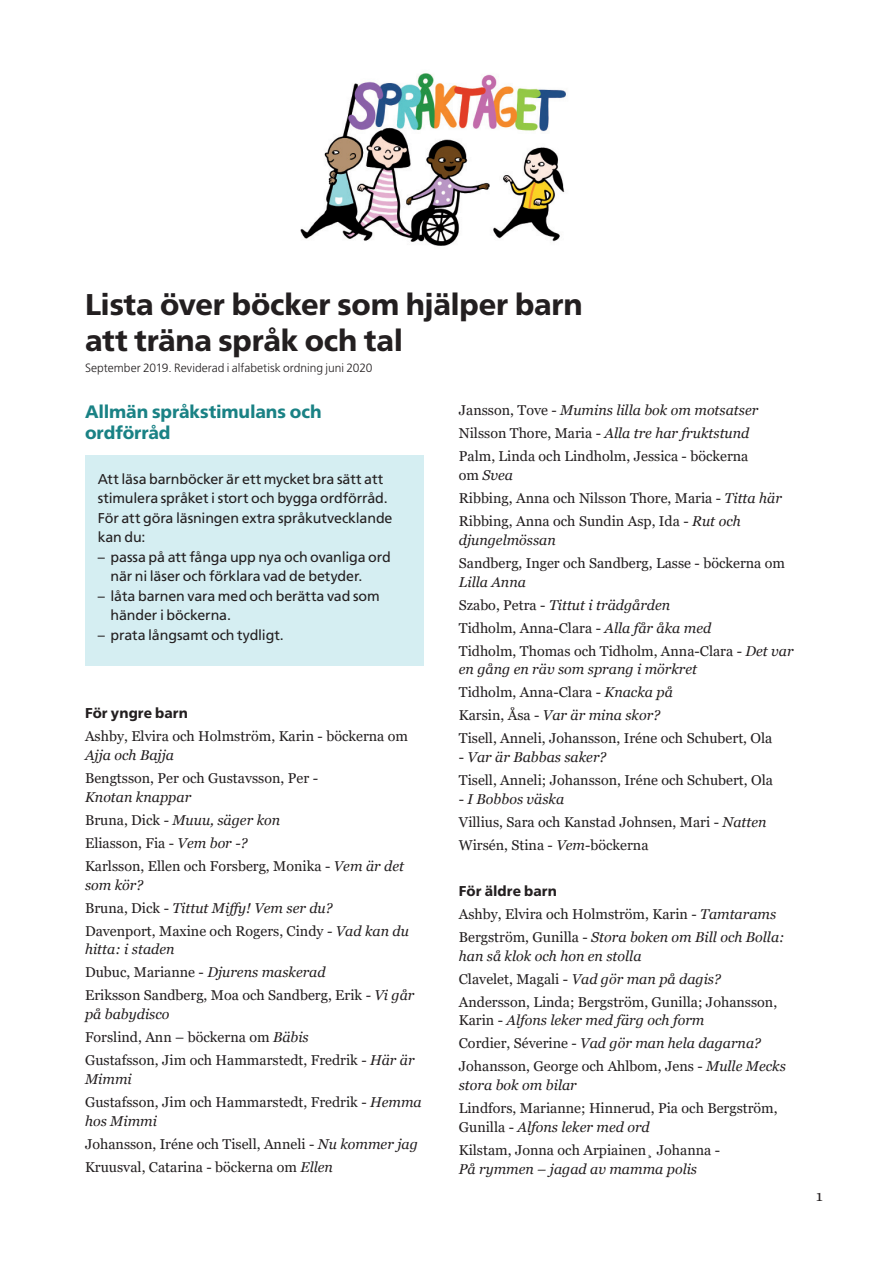
<style>
.page{position:relative;width:893px;height:1263px;background:#fff}
.page>*{position:absolute;margin:0;border:0;box-sizing:border-box;transform-origin:0 0}
.Rubrik{font:800 30px/36px "Frutiger SLLOTF";letter-spacing:-.01em;color:#231f20}
.Ingress{font:800 18px/21px "Frutiger SLLOTF";letter-spacing:-.005em;color:#1a8285}
.t1{font:18px "Minion Pro";color:#231f20}
.Normal_wrd_1{font:14.25px/18.8px "Georgia";color:#231f20}
.No_Spacing_wrd_1{font:14.25px/18.8px "Georgia";color:#231f20}
.Normal_wrd_1-2{font:italic 14.25px/18.8px "Georgia";color:#231f20}
.text2_ruta{font:14.25px/19.5px "Frutiger SLLOTF";letter-spacing:-.01em;color:#231f20}
.Text1_ruta{font:14.25px/19.5px "Frutiger SLLOTF";letter-spacing:-.01em;color:#231f20}
.No_Spacing_wrd_1-2{font:italic 14.25px "Georgia";color:#231f20}
.Mellanrubrik{font:800 14.25px "Frutiger SLLOTF";color:#231f20}
.Rubrik-2{font:300 12px "Frutiger SLLOTF";color:#231f20}
.s1{font-style:normal}
.s2{font-style:italic}
</style>
<div class="page">
<div style="left:85px;top:456px;width:338px;height:210px;background:#d5eef2"></div>
<img style="left:300px;top:73px;width:266px;height:173px">
<p class="Rubrik" style="left:85px;top:286px;width:499px">Lista över böcker som hjälper barn att träna språk och tal</p>
<p class="Rubrik-2" style="left:85px;top:361px;width:289px">September 2019. Reviderad i alfabetisk ordning juni 2020</p>
<p class="Ingress" style="left:85px;top:401px;width:238px">Allmän språkstimulans och ordförråd</p>
<p class="Text1_ruta" style="left:98px;top:469px;width:296px">Att läsa barnböcker är ett mycket bra sätt att stimulera språket i stort och bygga ordförråd.<br>För att göra läsningen extra språkutvecklande kan du:</p>
<p class="text2_ruta" style="left:111px;top:547px;width:282px;text-indent:-13px">– passa på att fånga upp nya och ovanliga ord när ni läser och förklara vad de betyder.</p>
<p class="text2_ruta" style="left:111px;top:586px;width:271px;text-indent:-13px">– låta barnen vara med och berätta vad som händer i böckerna.</p>
<p class="text2_ruta" style="left:98px;top:625px;width:188px">– prata långsamt och tydligt.</p>
<p class="Normal_wrd_1-2" style="left:459px;top:401px;width:301px"><span class="s1">Jansson, Tove -</span> Mumins lilla bok om motsatser</p>
<p class="Normal_wrd_1-2" style="left:459px;top:424px;width:292px"><span class="s1">Nilsson Thore, Maria -</span> Alla tre har fruktstund</p>
<p class="Normal_wrd_1" style="left:459px;top:447px;width:291px">Palm, Linda och Lindholm, Jessica - böckerna om <span class="s2">Svea</span></p>
<p class="Normal_wrd_1" style="left:459px;top:489px;width:325px">Ribbing, Anna och Nilsson Thore, Maria - <span class="s2">Titta här</span></p>
<p class="Normal_wrd_1" style="left:459px;top:512px;width:283px">Ribbing, Anna och Sundin Asp, Ida - <span class="s2">Rut och djungelmössan</span></p>
<p class="Normal_wrd_1" style="left:459px;top:554px;width:328px">Sandberg, Inger och Sandberg, Lasse - böckerna om<br><span class="s2">Lilla Anna</span></p>
<p class="Normal_wrd_1-2" style="left:459px;top:595px;width:213px"><span class="s1">Szabo, Petra -</span> Tittut i trädgården</p>
<p class="Normal_wrd_1" style="left:459px;top:619px;width:254px">Tidholm, Anna-Clara - <span class="s2">Alla får åka med</span></p>
<p class="Normal_wrd_1" style="left:459px;top:642px;width:336px">Tidholm, Thomas och Tidholm, Anna-Clara - <span class="s2">Det var en gång en räv som sprang i mörkret</span></p>
<p class="Normal_wrd_1" style="left:459px;top:683px;width:216px">Tidholm, Anna-Clara - <span class="s2">Knacka på</span></p>
<p class="Normal_wrd_1-2" style="left:459px;top:706px;width:203px"><span class="s1">Karsin, Åsa -</span> Var är mina skor?</p>
<p class="Normal_wrd_1" style="left:459px;top:729px;width:315px">Tisell, Anneli, Johansson, Iréne och Schubert, Ola</p>
<p class="Normal_wrd_1-2" style="left:459px;top:748px;width:149px"><span class="s1">-</span> Var är Babbas saker?</p>
<p class="Normal_wrd_1" style="left:459px;top:771px;width:316px">Tisell, Anneli; Johansson, Iréne och Schubert, Ola</p>
<p class="Normal_wrd_1-2" style="left:459px;top:790px;width:107px"><span class="s1">-</span> I Bobbos väska</p>
<p class="Normal_wrd_1" style="left:459px;top:813px;width:309px">Villius, Sara och Kanstad Johnsen, Mari - <span class="s2">Natten</span></p>
<p class="Normal_wrd_1" style="left:459px;top:836px;width:191px">Wirsén, Stina - <span class="s2">Vem</span>-böckerna</p>
<p class="Mellanrubrik" style="left:459px;top:882px;width:100px">För äldre barn</p>
<p class="Normal_wrd_1" style="left:459px;top:905px;width:319px">Ashby, Elvira och Holmström, Karin - <span class="s2">Tamtarams</span></p>
<p class="Normal_wrd_1-2" style="left:459px;top:928px;width:327px"><span class="s1">Bergström, Gunilla -</span> Stora boken om Bill och Bolla: han så klok och hon en stolla</p>
<p class="Normal_wrd_1-2" style="left:459px;top:969px;width:264px"><span class="s1">Clavelet, Magali -</span> Vad gör man på dagis?</p>
<p class="Normal_wrd_1" style="left:459px;top:993px;width:320px">Andersson, Linda; Bergström, Gunilla; Johansson,<br>Karin - <span class="s2">Alfons leker med färg och form</span></p>
<p class="Normal_wrd_1-2" style="left:459px;top:1034px;width:304px"><span class="s1">Cordier, Séverine -</span> Vad gör man hela dagarna?</p>
<p class="Normal_wrd_1" style="left:459px;top:1057px;width:329px">Johansson, George och Ahlbom, Jens - <span class="s2">Mulle Mecks stora bok om bilar</span></p>
<p class="Normal_wrd_1" style="left:459px;top:1099px;width:320px">Lindfors, Marianne; Hinnerud, Pia och Bergström,<br>Gunilla - <span class="s2">Alfons leker med ord</span></p>
<p class="Normal_wrd_1" style="left:459px;top:1141px;width:263px">Kilstam, Jonna och Arpiainen¸ Johanna -<br><span class="s2">På rymmen – jagad av mamma polis</span></p>
<p class="Mellanrubrik" style="left:85px;top:705px;width:104px">För yngre barn</p>
<p class="No_Spacing_wrd_1" style="left:85px;top:727px;width:325px">Ashby, Elvira och Holmström, Karin - böckerna om<br><span class="s2">Ajja och Bajja</span></p>
<p class="No_Spacing_wrd_1" style="left:85px;top:769px;width:234px">Bengtsson, Per och Gustavsson, Per <span class="s2">-<br>Knotan knappar</span></p>
<p class="No_Spacing_wrd_1-2" style="left:85px;top:811px;width:197px"><span class="s1">Bruna, Dick -</span> Muuu, säger kon</p>
<p class="No_Spacing_wrd_1" style="left:85px;top:834px;width:164px">Eliasson, Fia - <span class="s2">Vem bor -?</span></p>
<p class="No_Spacing_wrd_1" style="left:85px;top:857px;width:320px">Karlsson, Ellen och Forsberg, Monika - <span class="s2">Vem är det som kör?</span></p>
<p class="No_Spacing_wrd_1-2" style="left:85px;top:899px;width:249px"><span class="s1">Bruna, Dick -</span> Tittut Miffy! Vem ser du?</p>
<p class="No_Spacing_wrd_1" style="left:85px;top:921px;width:325px">Davenport, Maxine och Rogers, Cindy <span class="s2">- Vad kan du hitta: i staden</span></p>
<p class="No_Spacing_wrd_1" style="left:85px;top:963px;width:242px">Dubuc, Marianne - <span class="s2">Djurens maskerad</span></p>
<p class="No_Spacing_wrd_1" style="left:85px;top:986px;width:331px">Eriksson Sandberg, Moa och Sandberg, Erik <span class="s2">- Vi går på babydisco</span></p>
<p class="No_Spacing_wrd_1" style="left:85px;top:1028px;width:225px">Forslind, Ann – böckerna om <span class="s2">Bäbis</span></p>
<p class="No_Spacing_wrd_1" style="left:85px;top:1051px;width:331px">Gustafsson, Jim och Hammarstedt, Fredrik - <span class="s2">Här är<br>Mimmi</span></p>
<p class="No_Spacing_wrd_1" style="left:85px;top:1093px;width:338px">Gustafsson, Jim och Hammarstedt, Fredrik - <span class="s2">Hemma hos Mimmi</span></p>
<p class="No_Spacing_wrd_1" style="left:85px;top:1134px;width:334px">Johansson, Iréne och Tisell, Anneli - <span class="s2">Nu kommer jag</span></p>
<p class="No_Spacing_wrd_1" style="left:85px;top:1158px;width:249px">Kruusval, Catarina - böckerna om <span class="s2">Ellen</span></p>
<p class="t1" style="left:815px;top:1183px;width:10px">1</p>
</div>
